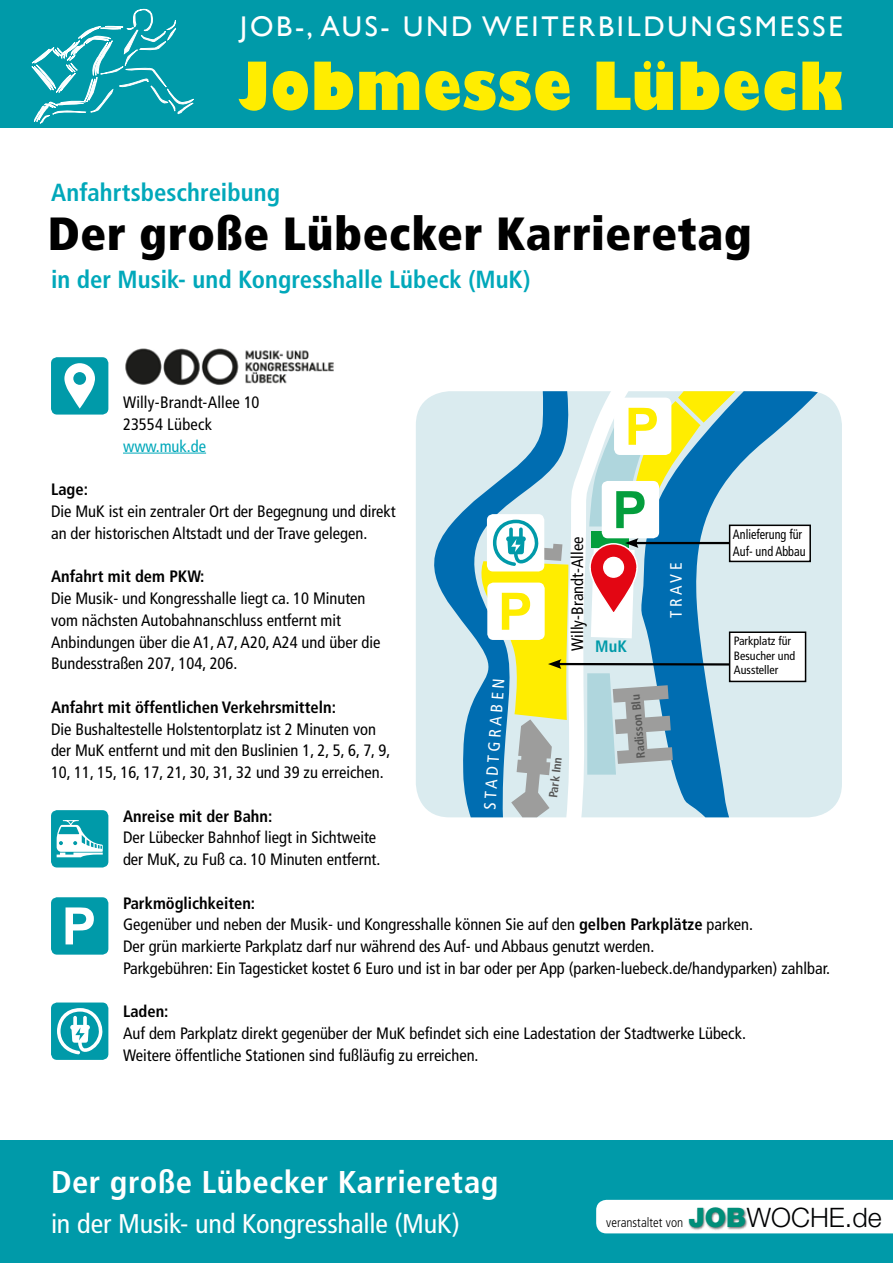
<style>
.page{position:relative;width:893px;height:1263px;background:#fff}
.page>*{position:absolute;margin:0;border:0;box-sizing:border-box;transform-origin:0 0}
.t1{font:800 64.8px "Gill Sans";letter-spacing:.025em;color:#ffed00;scale:.85 1}
.t2{font:900 condensed 46.5px "Frutiger";letter-spacing:.015em;color:#000}
.t3{font:700 condensed 31.5px "Frutiger";letter-spacing:.01em;color:#fff;scale:1.04 1}
.t4{font:28.5px "Gill Sans";letter-spacing:.095em;color:#fff}
.t5{font:condensed 27px "Frutiger";letter-spacing:-.005em;color:#fff;scale:1.04 1}
.t6{font:700 condensed 24.75px "Frutiger";color:#01a8ba}
.t7{font:condensed 16.5px/21.8px "Frutiger";color:#000}
.t8{font:700 condensed 16.5px "Frutiger";color:#000}
.t9{font:condensed 16.5px "Frutiger";color:#fff}
.t10{font:condensed 16.5px "Frutiger";color:#01a8ba}
.t11{font:700 condensed 16.5px "Frutiger";color:#009aa9}
.t12{font:condensed 13.5px/16.2px "Frutiger";color:#000;scale:.9 1}
.t13{font:300 condensed 13.2px "Frutiger";color:#000}
.t14{font:condensed 12px/14.4px "Frutiger";color:#000}
.t15{font:700 condensed 12px "Frutiger";color:#575756}
.s1{font-weight:700}
.s2{font-family:"Helvetica Neue LT";font-weight:900;font-stretch:normal;font-size:26.85px;color:#008e79}
.s3{font-family:"Helvetica Neue LT";font-stretch:normal;font-size:26.85px;color:#010203}
</style>
<div class="page">
<div style="left:416px;top:391px;width:426px;height:426px;background:#daebef;border-radius:34px"></div>
<svg style="left:667px;top:391px;width:151px;height:426px"></svg>
<svg style="left:552px;top:441px;width:115px;height:377px"></svg>
<svg style="left:587px;top:673px;width:86px;height:102px"></svg>
<svg style="left:416px;top:391px;width:153px;height:426px"></svg>
<div style="left:0;top:0;width:893px;height:128px;background:#009aa9"></div>
<div style="left:0;top:1140px;width:893px;height:123px;background:#009aa9"></div>
<div style="left:596px;top:1200px;width:297px;height:33px;background:#fff"></div>
<img style="left:686px;top:1202px;width:71px;height:29px">
<svg style="left:31px;top:8px;width:163px;height:116px"></svg>
<div style="left:602px;top:481px;width:57px;height:57px;background:#fff;border-radius:6px"></div>
<hr style="left:557px;top:663px;width:176px;height:2px;background:#000">
<div style="left:730px;top:632px;width:76px;height:49px;background:#fff"></div>
<div style="left:729px;top:631px;width:77px;height:51px;border:2px solid #000"></div>
<svg style="left:589px;top:391px;width:146px;height:137px"></svg>
<hr style="left:634px;top:542px;width:101px;height:2px;background:#000">
<svg style="left:589px;top:538px;width:50px;height:100px"></svg>
<div style="left:730px;top:525px;width:80px;height:36px;background:#fff"></div>
<div style="left:729px;top:525px;width:82px;height:37px;border:2px solid #000"></div>
<img style="left:125px;top:348px;width:209px;height:38px">
<hr style="left:123px;top:453px;width:83px;height:1px;background:#01a8ba">
<div style="left:51px;top:897px;width:57px;height:58px;background:#009aa9;border-radius:6px"></div>
<svg style="left:66px;top:907px;width:28px;height:37px"></svg>
<div style="left:51px;top:357px;width:57px;height:58px;background:#009aa9;border-radius:6px"></div>
<svg style="left:64px;top:363px;width:31px;height:46px"></svg>
<div style="left:51px;top:810px;width:57px;height:57px;background:#009aa9;border-radius:6px"></div>
<svg style="left:57px;top:820px;width:46px;height:37px"></svg>
<div style="left:51px;top:1002px;width:57px;height:58px;background:#009aa9;border-radius:6px"></div>
<svg style="left:57px;top:1008px;width:46px;height:46px"></svg>
<div style="left:487px;top:514px;width:57px;height:57px;background:#fff;border-radius:6px"></div>
<svg style="left:478px;top:520px;width:90px;height:297px"></svg>
<h3 class="t4" style="left:240px;top:10px;width:604px">JOB-, AUS- UND WEITERBILDUNGSMESSE</h3>
<h1 class="t1" style="left:238px;top:45px;width:712px">Jobmesse Lübeck</h1>
<h3 class="t6" style="left:51px;top:177px;width:230px">Anfahrtsbeschreibung</h3>
<h2 class="t2" style="left:48px;top:206px;width:705px">Der große Lübecker Karrieretag</h2>
<h3 class="t6" style="left:51px;top:264px;width:481px">in der Musik- und Kongresshalle Lübeck (MuK)</h3>
<p class="t7" style="left:123px;top:392px;width:138px">Willy-Brandt-Allee 10<br>23554 Lübeck</p>
<p class="t10" style="left:123px;top:436px;width:85px">www.muk.de</p>
<p class="t8" style="left:51px;top:480px;width:38px">Lage:</p>
<p class="t7" style="left:51px;top:501px;width:346px">Die MuK ist ein zentraler Ort der Begegnung und direkt an der historischen Altstadt und der Trave gelegen.</p>
<p class="t8" style="left:51px;top:567px;width:155px">Anfahrt mit dem PKW:</p>
<p class="t7" style="left:51px;top:588px;width:331px">Die Musik- und Kongresshalle liegt ca. 10 Minuten vom nächsten Autobahnanschluss entfernt mit Anbindungen über die A1, A7, A20, A24 und über die Bundesstraßen 207, 104, 206.</p>
<p class="t8" style="left:51px;top:697px;width:286px">Anfahrt mit öffentlichen Verkehrsmitteln:</p>
<p class="t7" style="left:51px;top:718px;width:341px">Die Bushaltestelle Holstentorplatz ist 2 Minuten von der MuK entfernt und mit den Buslinien 1, 2, 5, 6, 7, 9,<br>10, 11, 15, 16, 17, 21, 30, 31, 32 und 39 zu erreichen.</p>
<p class="t8" style="left:123px;top:806px;width:151px">Anreise mit der Bahn:</p>
<p class="t7" style="left:123px;top:827px;width:259px">Der Lübecker Bahnhof liegt in Sichtweite der MuK, zu Fuß ca. 10 Minuten entfernt.</p>
<p class="t7" style="left:123px;top:892px;width:708px"><span class="s1">Parkmöglichkeiten:<br></span>Gegenüber und neben der Musik- und Kongresshalle können Sie auf den <span class="s1">gelben Parkplätze</span> parken.<br>Der grün markierte Parkplatz darf nur während des Auf- und Abbaus genutzt werden.<br>Parkgebühren: Ein Tagesticket kostet 6 Euro und ist in bar oder per App (parken-luebeck.de/handyparken) zahlbar.</p>
<p class="t8" style="left:123px;top:1002px;width:47px">Laden:</p>
<p class="t7" style="left:123px;top:1022px;width:624px">Auf dem Parkplatz direkt gegenüber der MuK befindet sich eine Ladestation der Stadtwerke Lübeck.<br>Weitere öffentliche Stationen sind fußläufig zu erreichen.</p>
<p class="t7" style="left:567px;top:651px;width:115px;rotate:-90deg">Willy-Brandt-Allee</p>
<p class="t12" style="left:733px;top:527px;width:82px">Anlieferung für<br>Auf- und Abbau</p>
<p class="t9" style="left:666px;top:618px;width:57px;rotate:-90deg">T R A V E</p>
<p class="t14" style="left:734px;top:634px;width:63px">Parkplatz für<br>Besucher und<br>Aussteller</p>
<p class="t11" style="left:595px;top:637px;width:33px">MuK</p>
<p class="t9" style="left:480px;top:809px;width:133px;rotate:-86deg">S T A D T G R A B E N</p>
<p class="t15" style="left:634px;top:759px;width:65px;rotate:-95deg">Radisson Blu</p>
<p class="t15" style="left:546px;top:797px;width:42px;rotate:-83deg">Park Inn</p>
<h3 class="t3" style="left:51px;top:1163px;width:432px">Der große Lübecker Karrieretag</h3>
<h3 class="t5" style="left:51px;top:1208px;width:395px">in der Musik- und Kongresshalle (MuK)</h3>
<p class="t13" style="left:606px;top:1215px;width:277px">veranstaltet von <span class="s2">JOB</span><span class="s3">WOCHE.de</span></p>
</div>
